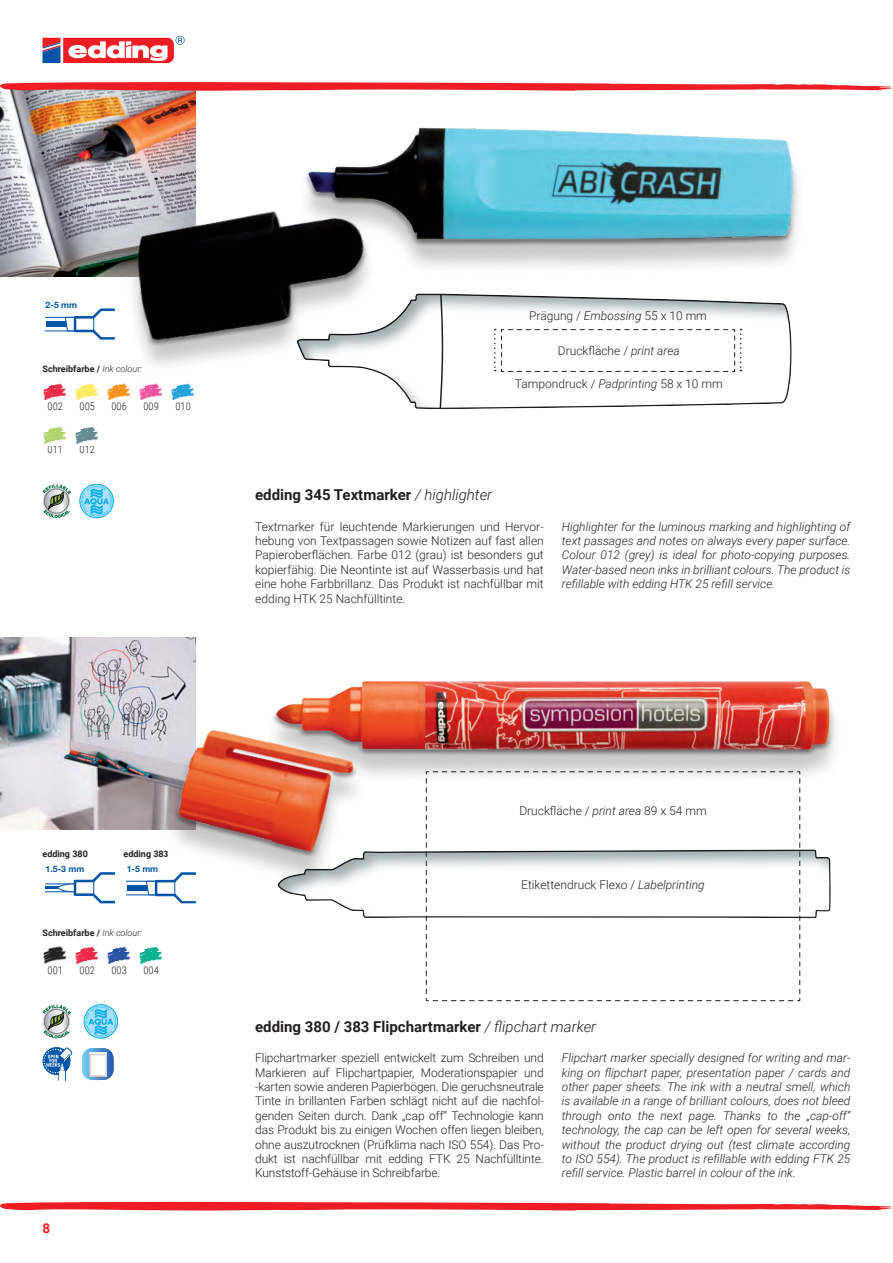
<style>
.page{position:relative;width:893px;height:1263px;background:#fff}
.page>*{position:absolute;margin:0;border:0;box-sizing:border-box;transform-origin:0 0}
.t1{font:700 15px "Roboto";color:#231f20}
.t2{font:700 13.5px "Roboto";color:#ee1d23}
.t3{font:300 12px/14.4px "Roboto";color:#231f20;text-align:justify}
.t4{font:italic 300 12px/14.4px "Roboto";color:#231f20;text-align:justify}
.t5{font:300 10.5px "Roboto Condensed";color:#231f20}
.t6{font:700 9px "Roboto";color:#231f20}
.t7{font:700 8.7px "Helvetica Neue LTW1 G";color:#0154a6}
.s1{font-weight:300;font-style:italic}
.s2{font-style:italic}
</style>
<div class="page">
<svg style="left:43px;top:36px;width:142px;height:27px"></svg>
<img style="left:387px;top:128px;width:412px;height:139px">
<img style="left:0;top:91px;width:196px;height:185px">
<img style="left:27px;top:128px;width:360px;height:238px">
<div style="left:283px;top:289px;width:528px;height:123px;background:#7e8c93;opacity:.75"></div>
<svg style="left:494px;top:329px;width:248px;height:43px"></svg>
<svg style="left:46px;top:308px;width:69px;height:32px"></svg>
<img style="left:44px;top:383px;width:23px;height:17px">
<img style="left:76px;top:383px;width:23px;height:17px">
<img style="left:108px;top:383px;width:23px;height:17px">
<img style="left:140px;top:383px;width:23px;height:17px">
<img style="left:171px;top:383px;width:24px;height:17px">
<img style="left:44px;top:426px;width:23px;height:17px">
<img style="left:76px;top:426px;width:23px;height:17px">
<div style="left:80px;top:484px;width:34px;height:34px;border:1px solid #00aeef;border-radius:50%"></div>
<svg style="left:80px;top:485px;width:33px;height:32px"></svg>
<svg style="left:43px;top:484px;width:28px;height:34px"></svg>
<svg style="left:0;top:1202px;width:893px;height:8px"></svg>
<svg style="left:0;top:82px;width:893px;height:9px"></svg>
<img style="left:0;top:638px;width:196px;height:191px">
<img style="left:282px;top:681px;width:553px;height:81px">
<svg style="left:46px;top:872px;width:69px;height:31px"></svg>
<img style="left:44px;top:947px;width:23px;height:16px">
<img style="left:76px;top:947px;width:23px;height:16px">
<img style="left:108px;top:947px;width:19px;height:16px">
<svg style="left:43px;top:1047px;width:29px;height:34px"></svg>
<div style="left:59px;top:1071px;width:6px;height:10px;background:#fff"></div>
<svg style="left:81px;top:1048px;width:33px;height:33px"></svg>
<div style="left:84px;top:1004px;width:34px;height:34px;border:1px solid #00aeef;border-radius:50%"></div>
<svg style="left:85px;top:1006px;width:32px;height:32px"></svg>
<svg style="left:43px;top:1004px;width:28px;height:34px"></svg>
<svg style="left:127px;top:727px;width:704px;height:274px"></svg>
<img style="left:163px;top:708px;width:201px;height:161px">
<p class="t7" style="left:46px;top:300px;width:33px">2-5 mm</p>
<p class="t6" style="left:43px;top:363px;width:101px">Schreibfarbe / <span class="s1">Ink colour:</span></p>
<p class="t5" style="left:48px;top:399px;width:17px">002</p>
<p class="t5" style="left:80px;top:399px;width:17px">005</p>
<p class="t5" style="left:112px;top:399px;width:17px">006</p>
<p class="t5" style="left:144px;top:399px;width:17px">009</p>
<p class="t5" style="left:175px;top:399px;width:17px">010</p>
<p class="t5" style="left:48px;top:442px;width:17px">011</p>
<p class="t5" style="left:80px;top:442px;width:17px">012</p>
<p class="t3" style="left:529px;top:308px;width:179px">Prägung / <span class="s2">Embossing</span> 55 x 10 mm</p>
<p class="t3" style="left:558px;top:343px;width:123px">Druckfläche / <span class="s2">print area</span></p>
<p class="t3" style="left:515px;top:376px;width:209px">Tampondruck / <span class="s2">Padprinting</span> 58 x 10 mm</p>
<p class="t1" style="left:255px;top:484px;width:239px">edding 345 Textmarker <span class="s1">/ highlighter</span></p>
<p class="t3" style="left:255px;top:519px;width:290px">Textmarker für leuchtende Markierungen und Hervor&shy;hebung von Textpassagen sowie Notizen auf fast allen Papieroberflächen. Farbe 012 (grau) ist besonders gut kopierfähig. Die Neontinte ist auf Wasserbasis und hat eine hohe Farbbrillanz. Das Produkt ist nachfüllbar mit edding HTK 25 Nachfülltinte.</p>
<p class="t4" style="left:562px;top:519px;width:290px">Highlighter for the luminous marking and highlighting of text passages and notes on always every paper surface.<br>Colour 012 (grey) is ideal for photo-copying purposes.<br>Water-based neon inks in brilliant colours. The product is refillable with edding HTK 25 refill service.</p>
<p class="t6" style="left:43px;top:848px;width:47px">edding 380</p>
<p class="t6" style="left:124px;top:848px;width:47px">edding 383</p>
<p class="t7" style="left:46px;top:863px;width:40px">1.5-3 mm</p>
<p class="t7" style="left:127px;top:863px;width:33px">1-5 mm</p>
<p class="t6" style="left:43px;top:926px;width:101px">Schreibfarbe / <span class="s1">Ink colour:</span></p>
<p class="t5" style="left:48px;top:963px;width:17px">001</p>
<p class="t5" style="left:80px;top:963px;width:17px">002</p>
<p class="t5" style="left:112px;top:963px;width:17px">003</p>
<p class="t5" style="left:144px;top:963px;width:17px">004</p>
<p class="t2" style="left:43px;top:1218px;width:9px">8</p>
<p class="t3" style="left:519px;top:803px;width:189px">Druckfläche / <span class="s2">print area</span> 89 x 54 mm</p>
<p class="t3" style="left:521px;top:877px;width:185px">Etikettendruck Flexo / <span class="s2">Labelprinting</span></p>
<p class="t1" style="left:255px;top:1016px;width:343px">edding 380 / 383 Flipchartmarker <span class="s1">/ flipchart marker</span></p>
<p class="t3" style="left:255px;top:1050px;width:290px">Flipchartmarker speziell entwickelt zum Schreiben und Markieren auf Flipchartpapier, Moderationspapier und -karten sowie anderen Papierbögen. Die geruchsneutrale Tinte in brillanten Farben schlägt nicht auf die nachfol&shy;genden Seiten durch. Dank „cap off“ Technologie kann das Produkt bis zu einigen Wochen offen liegen bleiben, ohne auszutrocknen (Prüfklima nach ISO 554). Das Pro&shy;dukt ist nachfüllbar mit edding FTK 25 Nachfülltinte.<br>Kunststoff-Gehäuse in Schreibfarbe.</p>
<p class="t4" style="left:562px;top:1050px;width:290px">Flipchart marker specially designed for writing and mar&shy;king on flipchart paper, presentation paper / cards and other paper sheets. The ink with a neutral smell, which is available in a range of brilliant colours, does not bleed through onto the next page. Thanks to the „cap-off“ technology, the cap can be left open for several weeks, without the product drying out (test climate according to ISO 554). The product is refillable with edding FTK 25 refill service. Plastic barrel in colour of the ink.</p>
</div>
